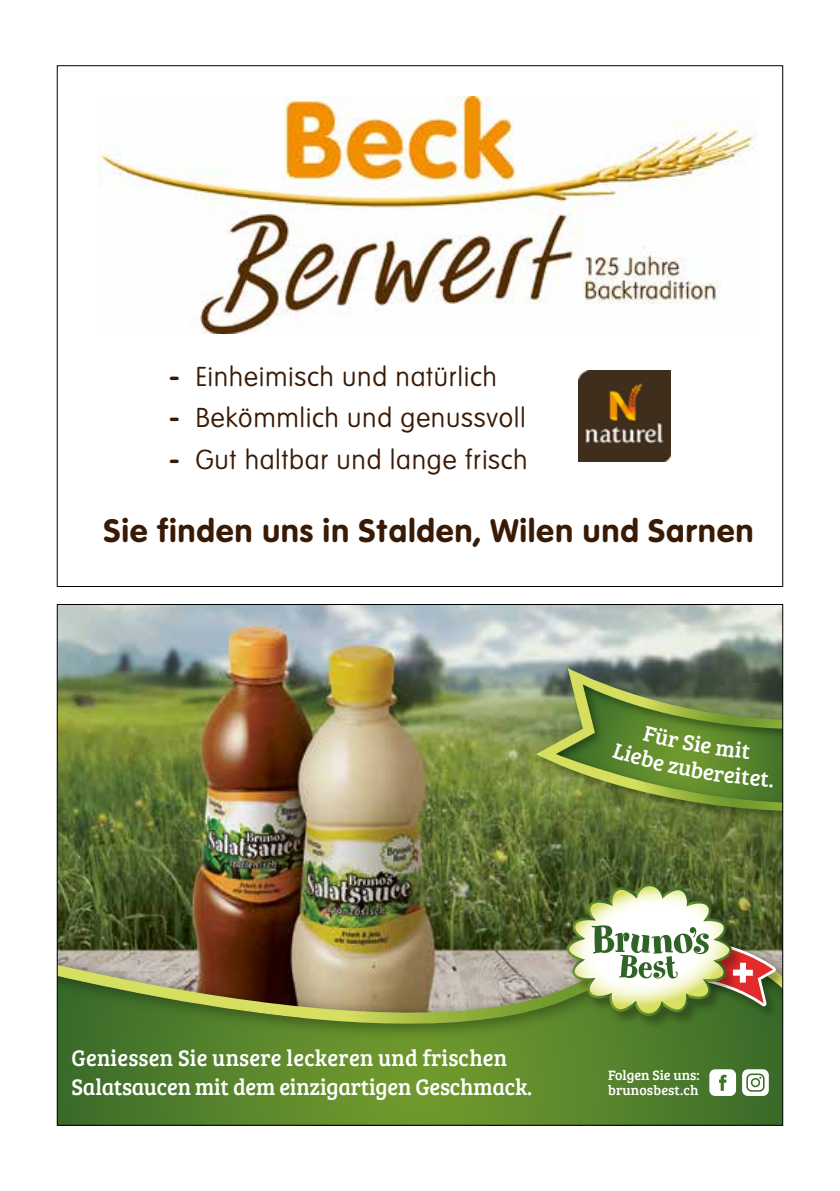
<style>
.page{position:relative;width:840px;height:1191px;background:#fff}
.page>*{position:absolute;margin:0;border:0;box-sizing:border-box;transform-origin:0 0}
.t1{font:700 31.8px "Vega SBOP";color:#391a05}
.t2{font:300 26.8px "Vega SBOP";color:#391a05}
.t3{font:23.4px/29.6px "Bree Serif";letter-spacing:-.01em;color:#fff;scale:.95 1}
.t4{font:14px/15.8px "Bree Serif";color:#fff}
.s1{font-weight:700}
</style>
<div class="page">
<img style="left:59px;top:606px;width:721px;height:320px">
<img style="left:59px;top:926px;width:721px;height:197px">
<img style="left:59px;top:943px;width:721px;height:91px">
<img style="left:746px;top:938px;width:34px;height:84px">
<img style="left:561px;top:880px;width:185px;height:152px">
<svg style="left:566px;top:883px;width:209px;height:132px"></svg>
<img style="left:526px;top:655px;width:254px;height:177px">
<svg style="left:741px;top:1069px;width:27px;height:27px"></svg>
<svg style="left:709px;top:1069px;width:26px;height:27px"></svg>
<img style="left:578px;top:370px;width:91px;height:91px">
<img style="left:99px;top:97px;width:657px;height:237px">
<svg style="left:535px;top:668px;width:247px;height:142px;background:#69853d"></svg>
<p class="t2" style="left:169px;top:365px;width:329px"><span class="s1">-</span> Einheimisch und natürlich</p>
<p class="t2" style="left:169px;top:406px;width:358px"><span class="s1">-</span> Bekömmlich und genussvoll</p>
<p class="t2" style="left:169px;top:448px;width:360px"><span class="s1">-</span> Gut haltbar und lange frisch</p>
<h1 class="t1" style="left:103px;top:517px;width:652px">Sie finden uns in Stalden, Wilen und Sarnen</h1>
<p class="t3" style="left:71px;top:1041px;width:486px">Geniessen Sie unsere leckeren und frischen<br>Salatsaucen mit dem einzigartigen Geschmack.</p>
<p class="t4" style="left:607px;top:1066px;width:93px">Folgen Sie uns: brunosbest.ch</p>
</div>
